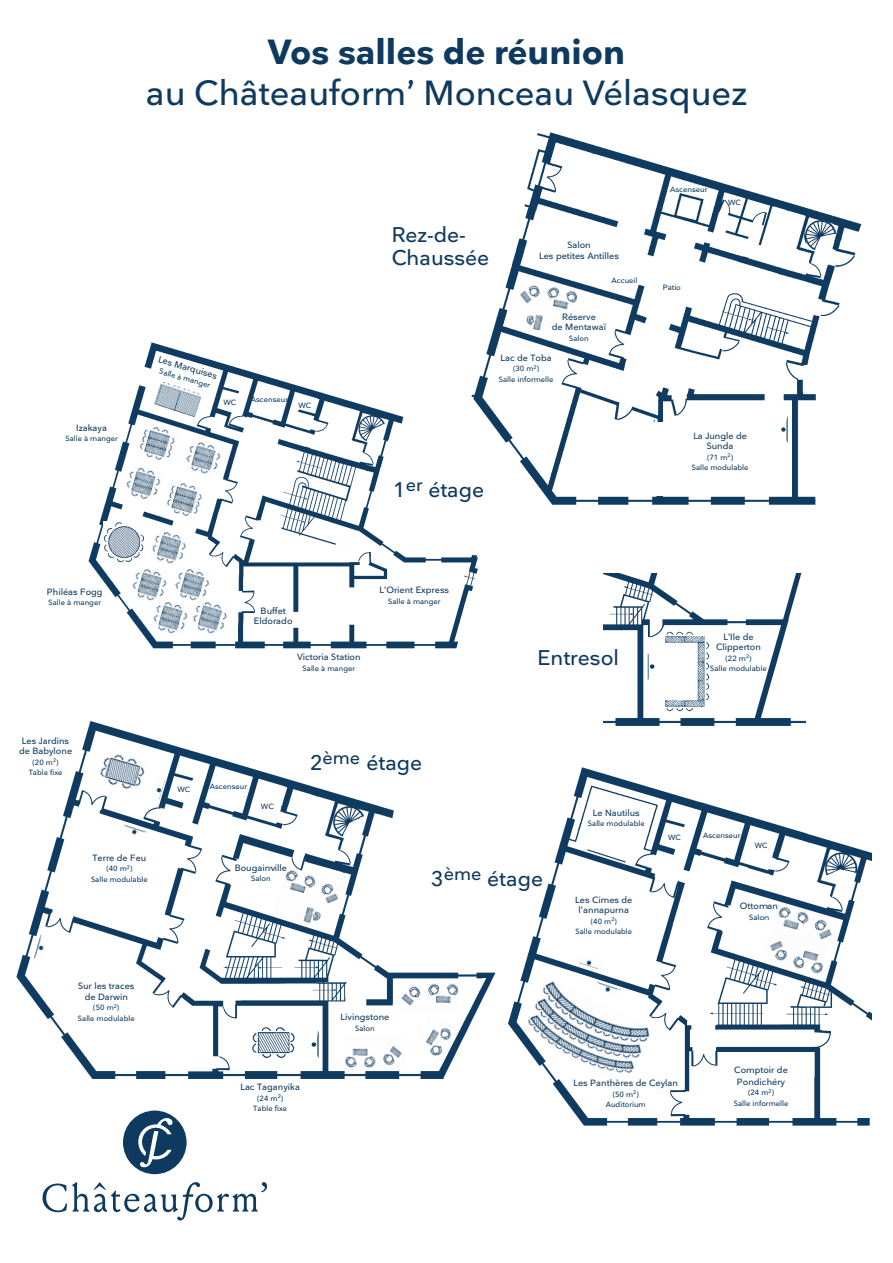
<style>
.page{position:relative;width:893px;height:1263px;background:#fff}
.page>*{position:absolute;margin:0;border:0;box-sizing:border-box;transform-origin:0 0}
.t1{font:500 34.5px "Nationale";color:#0e3a5f}
.t2{font:700 34.5px "Nationale";color:#0e3a5f}
.titres{font:500 21px/22.5px "Nationale";color:#0e3a5f}
.Normal_e{font:500 9px/10.5px "Nationale";color:#0e3a5f;text-align:center}
.Normal_e-2{font:500 7.5px/10.5px "Nationale";color:#0e3a5f;text-align:center}
</style>
<div class="page">
<img style="left:485px;top:132px;width:377px;height:373px">
<img style="left:779px;top:415px;width:9px;height:28px">
<img style="left:645px;top:419px;width:9px;height:3px">
<img style="left:508px;top:767px;width:364px;height:359px">
<svg style="left:554px;top:866px;width:100px;height:111px"></svg>
<img style="left:520px;top:977px;width:134px;height:109px">
<img style="left:16px;top:721px;width:480px;height:358px">
<div style="left:248px;top:1025px;width:50px;height:33px;background:#fff"></div>
<img style="left:252px;top:1027px;width:43px;height:31px">
<img style="left:150px;top:774px;width:16px;height:29px">
<img style="left:33px;top:934px;width:16px;height:29px">
<img style="left:310px;top:1030px;width:9px;height:28px">
<img style="left:118px;top:823px;width:29px;height:17px">
<img style="left:88px;top:342px;width:397px;height:307px">
<img style="left:603px;top:574px;width:202px;height:152px">
<img style="left:663px;top:631px;width:47px;height:81px">
<div style="left:646px;top:644px;width:12px;height:51px;background:#fff"></div>
<img style="left:647px;top:653px;width:8px;height:27px">
<div style="left:744px;top:631px;width:18px;height:48px;background:#fff"></div>
<div style="left:644px;top:422px;width:23px;height:74px;background:#fff"></div>
<svg style="left:94px;top:749px;width:57px;height:45px"></svg>
<img style="left:98px;top:750px;width:50px;height:43px">
<img style="left:272px;top:865px;width:74px;height:68px">
<img style="left:397px;top:980px;width:61px;height:32px">
<img style="left:761px;top:930px;width:68px;height:47px">
<img style="left:772px;top:902px;width:67px;height:47px">
<img style="left:413px;top:1014px;width:44px;height:45px">
<img style="left:344px;top:1037px;width:62px;height:33px">
<img style="left:509px;top:276px;width:70px;height:64px">
<img style="left:154px;top:381px;width:49px;height:37px">
<img style="left:123px;top:464px;width:42px;height:40px">
<img style="left:129px;top:565px;width:85px;height:40px">
<img style="left:192px;top:598px;width:40px;height:40px">
<img style="left:149px;top:528px;width:42px;height:40px">
<img style="left:150px;top:598px;width:42px;height:40px">
<img style="left:183px;top:438px;width:42px;height:41px">
<img style="left:162px;top:479px;width:46px;height:43px">
<img style="left:135px;top:422px;width:45px;height:44px">
<img style="left:104px;top:522px;width:40px;height:40px">
<svg style="left:43px;top:1182px;width:224px;height:38px"></svg>
<svg style="left:123px;top:1110px;width:64px;height:64px"></svg>
<h1 class="t2" style="left:268px;top:32px;width:359px">Vos salles de réunion</h1>
<h1 class="t1" style="left:146px;top:73px;width:603px">au Châteauform’ Monceau Vélasquez</h1>
<p class="Normal_e" style="left:76px;top:422px;width:32px">Izakaya</p>
<p class="Normal_e-2" style="left:65px;top:433px;width:54px">Salle à manger</p>
<p class="Normal_e" style="left:160px;top:354px;width:62px;rotate:16deg">Les Marquises</p>
<p class="Normal_e-2" style="left:161px;top:366px;width:54px;rotate:16deg">Salle à manger</p>
<p class="Normal_e-2" style="left:251px;top:394px;width:39px">Ascenseur</p>
<p class="Normal_e-2" style="left:223px;top:398px;width:14px">WC</p>
<p class="Normal_e-2" style="left:298px;top:400px;width:14px">WC</p>
<p class="titres" style="left:392px;top:224px;width:99px">Rez-de-<br>Chaussée</p>
<p class="Normal_e" style="left:567px;top:240px;width:25px">Salon</p>
<p class="Normal_e" style="left:539px;top:250px;width:81px">Les petites Antilles</p>
<p class="Normal_e-2" style="left:612px;top:275px;width:27px">Accueil</p>
<p class="Normal_e" style="left:552px;top:312px;width:56px">Réserve<br>de Mentawaï</p>
<p class="Normal_e-2" style="left:569px;top:333px;width:21px">Salon</p>
<p class="Normal_e" style="left:500px;top:352px;width:53px">Lac de Toba</p>
<p class="Normal_e-2" style="left:499px;top:363px;width:56px">(30 m<sup>2</sup>)<br>Salle informelle</p>
<p class="titres" style="left:393px;top:478px;width:92px">1<sup>er</sup> étage</p>
<p class="Normal_e-2" style="left:670px;top:184px;width:39px">Ascenseur</p>
<p class="Normal_e-2" style="left:728px;top:197px;width:14px">WC</p>
<p class="Normal_e-2" style="left:663px;top:282px;width:20px">Patio</p>
<p class="Normal_e" style="left:693px;top:431px;width:55px">La Jungle de<br>Sunda</p>
<p class="Normal_e-2" style="left:707px;top:452px;width:27px">(71 m<sup>2</sup>)</p>
<p class="Normal_e-2" style="left:692px;top:463px;width:58px">Salle modulable</p>
<p class="Normal_e" style="left:47px;top:586px;width:57px">Philéas Fogg</p>
<p class="Normal_e-2" style="left:49px;top:597px;width:54px">Salle à manger</p>
<p class="Normal_e" style="left:19px;top:735px;width:55px">Les Jardins de Babylone</p>
<p class="Normal_e-2" style="left:29px;top:757px;width:35px">(20 m<sup>2</sup>)<br>Table fixe</p>
<p class="Normal_e" style="left:92px;top:852px;width:55px">Terre de Feu</p>
<p class="Normal_e-2" style="left:106px;top:863px;width:27px">(40 m<sup>2</sup>)</p>
<p class="Normal_e-2" style="left:91px;top:874px;width:58px">Salle modulable</p>
<p class="Normal_e" style="left:78px;top:981px;width:58px">Sur les traces de Darwin</p>
<p class="Normal_e-2" style="left:78px;top:1002px;width:58px">(50 m<sup>2</sup>)<br>Salle modulable</p>
<p class="Normal_e" style="left:261px;top:605px;width:27px">Buffet</p>
<p class="Normal_e" style="left:254px;top:616px;width:40px">Eldorado</p>
<p class="Normal_e" style="left:297px;top:652px;width:65px">Victoria Station</p>
<p class="Normal_e-2" style="left:303px;top:663px;width:54px">Salle à manger</p>
<p class="Normal_e" style="left:380px;top:585px;width:71px">L’Orient Express</p>
<p class="Normal_e-2" style="left:388px;top:596px;width:54px">Salle à manger</p>
<p class="titres" style="left:537px;top:646px;width:83px">Entresol</p>
<p class="Normal_e" style="left:716px;top:631px;width:46px">L’Ile de<br>Clipperton</p>
<p class="Normal_e-2" style="left:710px;top:653px;width:58px">(22 m<sup>2</sup>)<br>Salle modulable</p>
<p class="Normal_e-2" style="left:177px;top:784px;width:14px">WC</p>
<p class="Normal_e-2" style="left:210px;top:781px;width:39px">Ascenseur</p>
<p class="Normal_e-2" style="left:261px;top:801px;width:14px">WC</p>
<p class="Normal_e" style="left:235px;top:862px;width:54px">Bougainville</p>
<p class="Normal_e-2" style="left:251px;top:873px;width:21px">Salon</p>
<p class="titres" style="left:310px;top:751px;width:114px">2<sup>ème</sup> étage</p>
<p class="titres" style="left:431px;top:867px;width:113px">3<sup>ème</sup> étage</p>
<p class="Normal_e" style="left:593px;top:807px;width:48px">Le Nautilus</p>
<p class="Normal_e-2" style="left:588px;top:818px;width:58px">Salle modulable</p>
<p class="Normal_e" style="left:575px;top:894px;width:59px">Les Cimes de l’annapurna</p>
<p class="Normal_e-2" style="left:575px;top:916px;width:58px">(40 m<sup>2</sup>)<br>Salle modulable</p>
<p class="Normal_e-2" style="left:668px;top:832px;width:14px">WC</p>
<p class="Normal_e-2" style="left:703px;top:830px;width:39px">Ascenseur</p>
<p class="Normal_e-2" style="left:755px;top:840px;width:14px">WC</p>
<p class="Normal_e" style="left:740px;top:901px;width:40px">Ottoman</p>
<p class="Normal_e-2" style="left:749px;top:912px;width:21px">Salon</p>
<p class="Normal_e" style="left:240px;top:1082px;width:61px">Lac Taganyika</p>
<p class="Normal_e-2" style="left:253px;top:1093px;width:35px">(24 m<sup>2</sup>)<br>Table fixe</p>
<p class="Normal_e" style="left:341px;top:1012px;width:50px">Livingstone</p>
<p class="Normal_e-2" style="left:355px;top:1023px;width:21px">Salon</p>
<p class="Normal_e" style="left:573px;top:1078px;width:106px">Les Panthères de Ceylan</p>
<p class="Normal_e-2" style="left:606px;top:1089px;width:41px">(50 m<sup>2</sup>)<br>Auditorium</p>
<p class="Normal_e" style="left:734px;top:1064px;width:55px;line-height:11.7px;text-align:left">Comptoir de<br>Pondichéry</p>
<p class="Normal_e-2" style="left:734px;top:1088px;width:56px">(24 m<sup>2</sup>)<br>Salle informelle</p>
</div>
